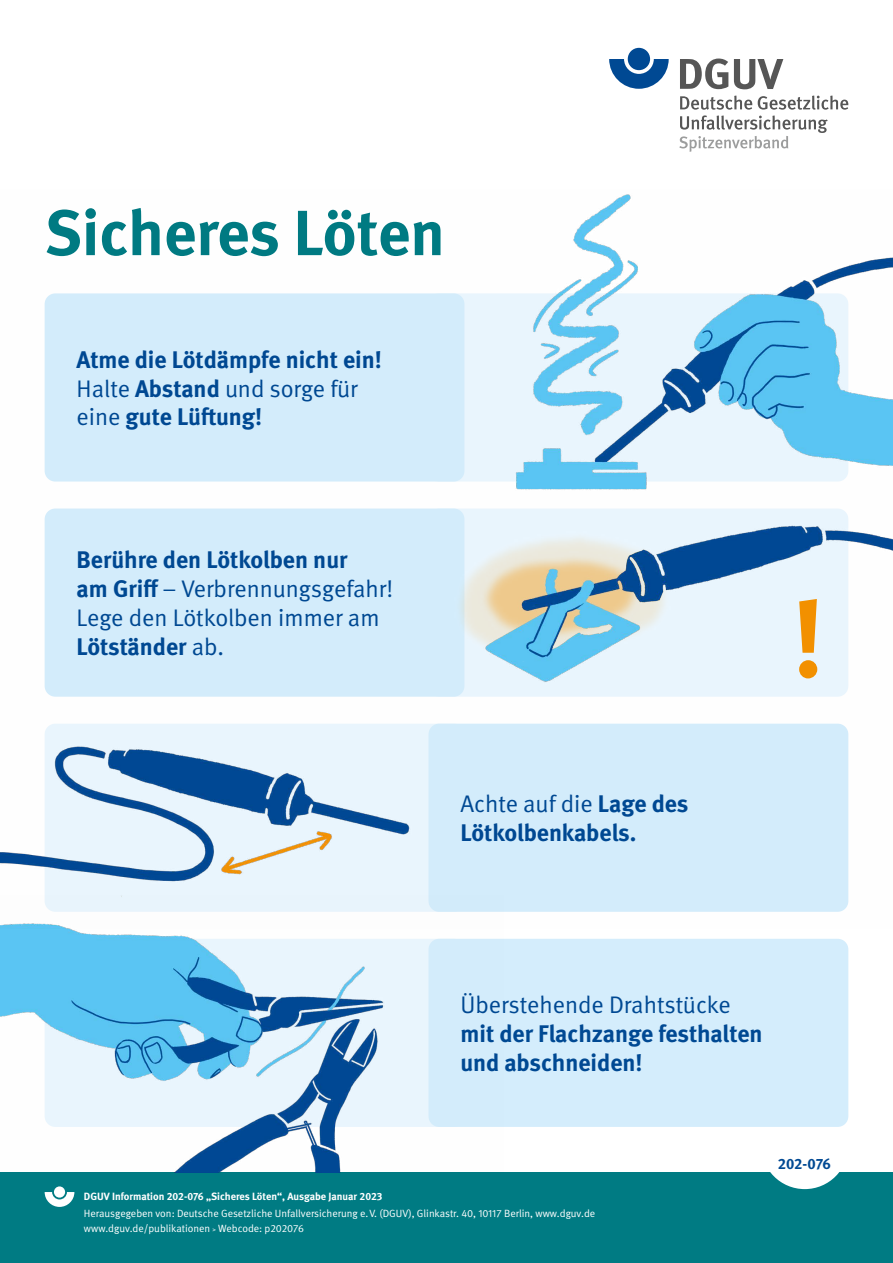
<style>
.page{position:relative;width:893px;height:1263px;background:#fff}
.page>*{position:absolute;margin:0;border:0;box-sizing:border-box;transform-origin:0 0}
.t1{font:700 109.95px "DGUV Meta";color:#f39100}
.Titel{font:700 63.75px "DGUV Meta";color:#007b83}
.Text{font:700 24px/28.8px "DGUV Meta";color:#004993}
.Text-2{font:24px "DGUV Meta";color:#004993}
.t2{font:700 15px "DGUV Meta";letter-spacing:-.01em;color:#004993}
.t3{font:10.5px/15px "DGUV Meta";color:#fff}
.t4{font:700 10.5px "DGUV Meta";color:#fff}
.s1{font-weight:400}
.s2{font-weight:700}
.s3{font-family:"Arial";font-size:6px}
</style>
<div class="page">
<div style="left:0;top:1172px;width:893px;height:91px;background:#007b83"></div>
<div style="left:761px;top:1102px;width:87px;height:87px;background:#fff;border-radius:50%"></div>
<svg style="left:45px;top:1192px;width:29px;height:15px"></svg>
<div style="left:54px;top:1186px;width:11px;height:11px;background:#fff;border-radius:50%"></div>
<div style="left:429px;top:939px;width:419px;height:188px;background:#d4edfc;border-radius:11px"></div>
<img style="left:0;top:929px;width:504px;height:243px">
<img style="left:0;top:194px;width:893px;height:735px">
<svg style="left:609px;top:59px;width:60px;height:30px"></svg>
<div style="left:628px;top:48px;width:22px;height:22px;background:#004993;border-radius:50%"></div>
<svg style="left:680px;top:59px;width:48px;height:30px"></svg>
<svg style="left:734px;top:59px;width:49px;height:30px"></svg>
<svg style="left:679px;top:95px;width:169px;height:57px"></svg>
<h1 class="Titel" style="left:45px;top:195px;width:402px">Sicheres Löten</h1>
<p class="Text" style="left:77px;top:346px;width:307px">Atme die Lötdämpfe nicht ein!<br><span class="s1">Halte</span> Abstand <span class="s1">und sorge für eine</span> gute Lüftung!</p>
<p class="Text" style="left:77px;top:546px;width:272px">Berühre den Lötkolben nur</p>
<p class="Text-2" style="left:77px;top:575px;width:318px"><span class="s2">am Griff</span> – Verbrennungsgefahr!</p>
<p class="Text-2" style="left:77px;top:604px;width:305px">Lege den Lötkolben immer am</p>
<p class="Text" style="left:77px;top:633px;width:149px">Lötständer <span class="s1">ab.</span></p>
<p class="Text" style="left:460px;top:790px;width:230px"><span class="s1">Achte auf die</span> Lage des<br>Lötkolbenkabels.</p>
<h1 class="t1" style="left:792px;top:573px;width:34px">!</h1>
<p class="Text" style="left:460px;top:991px;width:304px"><span class="s1">Überstehende Drahtstücke </span>mit der Flachzange festhalten und abschneiden!</p>
<p class="t4" style="left:84px;top:1190px;width:300px">DGUV Information 202-076 „Sicheres Löten“, Ausgabe Januar 2023</p>
<p class="t3" style="left:84px;top:1206px;width:513px">Herausgegeben von: Deutsche Gesetzliche Unfallversicherung e.V. (DGUV), Glinkastr. 40, 10117 Berlin, www.dguv.de www.dguv.de/publikationen <span class="s3">&gt;</span> Webcode: p202076</p>
<p class="t2" style="left:778px;top:1155px;width:54px">202-076</p>
</div>
